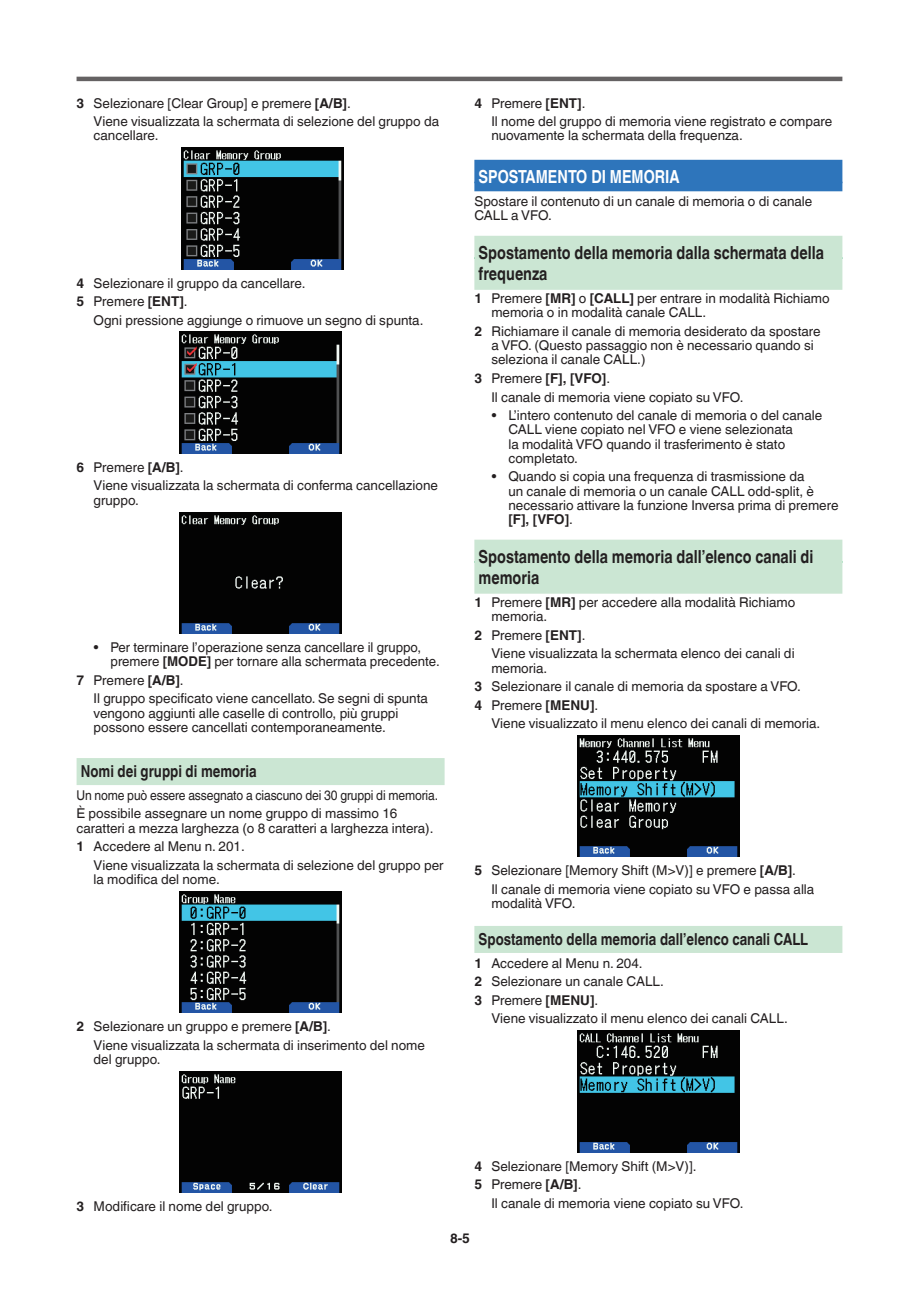
<style>
.page{position:relative;width:919px;height:1289px;background:#fff}
.page>*{position:absolute;margin:0;border:0;box-sizing:border-box;transform-origin:0 0}
.t1{font:700 18px/21.6px "Helvetica World";color:#231f20;scale:.8 1}
.t2{font:700 18px "Helvetica World";color:#fff;scale:.8 1}
.t3{font:700 16.5px "Helvetica World";color:#231f20;scale:.8 1}
.t4{font:13.5px/18.5px "Helvetica World";color:#231f20}
.t5{font:13.5px/18.5px "Helvetica World";color:#231f20;scale:.9 1}
.t6{font:700 13.5px "Helvetica World";color:#231f20}
.s1{font-weight:700}
</style>
<div class="page">
<hr style="left:77px;top:77px;width:765px;height:4px;background:#656263">
<div style="left:77px;top:758px;width:367px;height:27px;background:#cbe6d3"></div>
<img style="left:181px;top:147px;width:162px;height:122px">
<img style="left:179px;top:332px;width:162px;height:121px">
<img style="left:179px;top:512px;width:162px;height:121px">
<img style="left:179px;top:891px;width:162px;height:121px">
<img style="left:179px;top:1071px;width:162px;height:121px">
<div style="left:474px;top:160px;width:368px;height:31px;background:#2e75bb"></div>
<div style="left:474px;top:236px;width:368px;height:54px;background:#cbe6d3"></div>
<div style="left:474px;top:539px;width:368px;height:54px;background:#cbe6d3"></div>
<div style="left:474px;top:925px;width:368px;height:27px;background:#cbe6d3"></div>
<img style="left:577px;top:735px;width:162px;height:122px">
<img style="left:577px;top:1030px;width:162px;height:122px">
<p class="t4" style="left:94px;top:94px;width:347px;text-indent:-17px"><span class="s1">3</span> Selezionare [Clear Group] e premere <span class="s1">[A/B]</span>.<br>Viene visualizzata la schermata di selezione del gruppo da</p>
<p class="t4" style="left:94px;top:126px;width:66px">cancellare.</p>
<p class="t4" style="left:77px;top:274px;width:230px"><span class="s1">4</span> Selezionare il gruppo da cancellare.<br><span class="s1">5</span> Premere <span class="s1">[ENT]</span>.</p>
<p class="t4" style="left:94px;top:311px;width:331px">Ogni pressione aggiunge o rimuove un segno di spunta.</p>
<p class="t4" style="left:94px;top:458px;width:346px;text-indent:-17px"><span class="s1">6</span> Premere <span class="s1">[A/B]</span>.<br>Viene visualizzata la schermata di conferma cancellazione</p>
<p class="t4" style="left:94px;top:491px;width:47px">gruppo.</p>
<p class="t4" style="left:111px;top:640px;width:330px;line-height:14.2px;text-indent:-17px">• Per terminare l’operazione senza cancellare il gruppo, premere <span class="s1">[MODE]</span> per tornare alla schermata precedente.</p>
<p class="t4" style="left:94px;top:671px;width:336px;text-indent:-17px"><span class="s1">7</span> Premere <span class="s1">[A/B]</span>.<br>Il gruppo specificato viene cancellato. Se segni di spunta</p>
<p class="t4" style="left:94px;top:705px;width:306px;line-height:14.2px">vengono aggiunti alle caselle di controllo, più gruppi possono essere cancellati contemporaneamente.</p>
<p class="t3" style="left:81px;top:761px;width:221px">Nomi dei gruppi di memoria</p>
<p class="t5" style="left:77px;top:786px;width:403px">Un nome può essere assegnato a ciascuno dei 30 gruppi di memoria.<br>È possibile assegnare un nome gruppo di massimo 16</p>
<p class="t4" style="left:77px;top:818px;width:358px">caratteri a mezza larghezza (o 8 caratteri a larghezza intera).<br><span class="s1">1</span> Accedere al Menu n. 201.</p>
<p class="t4" style="left:94px;top:858px;width:351px;line-height:14.2px">Viene visualizzata la schermata di selezione del gruppo per la modifica del nome.</p>
<p class="t4" style="left:94px;top:1017px;width:333px;text-indent:-17px"><span class="s1">2</span> Selezionare un gruppo e premere <span class="s1">[A/B]</span>.<br>Viene visualizzata la schermata di inserimento del nome</p>
<p class="t4" style="left:94px;top:1050px;width:68px">del gruppo.</p>
<p class="t4" style="left:491px;top:94px;width:342px;text-indent:-17px"><span class="s1">4</span> Premere <span class="s1">[ENT]</span>.<br>Il nome del gruppo di memoria viene registrato e compare</p>
<p class="t4" style="left:491px;top:126px;width:253px">nuovamente la schermata della frequenza.</p>
<h1 class="t2" style="left:478px;top:166px;width:253px">SPOSTAMENTO DI MEMORIA</h1>
<p class="t4" style="left:474px;top:194px;width:339px;line-height:14.2px">Spostare il contenuto di un canale di memoria o di canale<br>CALL a VFO.</p>
<h1 class="t1" style="left:478px;top:242px;width:433px">Spostamento della memoria dalla schermata della frequenza</h1>
<p class="t4" style="left:491px;top:291px;width:339px;line-height:14.2px;text-indent:-17px"><span class="s1">1</span> Premere <span class="s1">[MR]</span> o <span class="s1">[CALL]</span> per entrare in modalità Richiamo memoria o in modalità canale CALL.</p>
<p class="t4" style="left:491px;top:324px;width:331px;line-height:14.2px;text-indent:-17px"><span class="s1">2</span> Richiamare il canale di memoria desiderato da spostare a VFO. (Questo passaggio non è necessario quando si seleziona il canale CALL.)</p>
<p class="t4" style="left:491px;top:369px;width:253px;text-indent:-17px"><span class="s1">3</span> Premere <span class="s1">[F], [VFO]</span>.<br>Il canale di memoria viene copiato su VFO.</p>
<p class="t4" style="left:508px;top:408px;width:315px;line-height:14.2px;text-indent:-17px">• L’intero contenuto del canale di memoria o del canale CALL viene copiato nel VFO e viene selezionata<br>la modalità VFO quando il trasferimento è stato completato.</p>
<p class="t4" style="left:508px;top:469px;width:331px;line-height:14.2px;text-indent:-17px">• Quando si copia una frequenza di trasmissione da<br>un canale di memoria o un canale CALL odd-split, è necessario attivare la funzione Inversa prima di premere <span class="s1">[F], [VFO]</span>.</p>
<h1 class="t1" style="left:478px;top:545px;width:420px">Spostamento della memoria dall’elenco canali di memoria</h1>
<p class="t4" style="left:491px;top:595px;width:305px;line-height:14.2px;text-indent:-17px"><span class="s1">1</span> Premere <span class="s1">[MR]</span> per accedere alla modalità Richiamo memoria.</p>
<p class="t4" style="left:491px;top:626px;width:305px;text-indent:-17px"><span class="s1">2</span> Premere <span class="s1">[ENT]</span>.<br>Viene visualizzata la schermata elenco dei canali di</p>
<p class="t4" style="left:474px;top:658px;width:328px;text-indent:17px">memoria.<br><span class="s1">3</span> Selezionare il canale di memoria da spostare a VFO.<br><span class="s1">4</span> Premere <span class="s1">[MENU]</span>.</p>
<p class="t4" style="left:491px;top:714px;width:330px">Viene visualizzato il menu elenco dei canali di memoria.</p>
<p class="t4" style="left:491px;top:861px;width:324px;text-indent:-17px"><span class="s1">5</span> Selezionare [Memory Shift (M&gt;V)] e premere <span class="s1">[A/B]</span>.<br>Il canale di memoria viene copiato su VFO e passa alla</p>
<p class="t4" style="left:491px;top:894px;width:86px">modalità VFO.</p>
<p class="t3" style="left:478px;top:929px;width:413px">Spostamento della memoria dall’elenco canali CALL</p>
<p class="t4" style="left:474px;top:953px;width:191px"><span class="s1">1</span> Accedere al Menu n. 204.<br><span class="s1">2</span> Selezionare un canale CALL.<br><span class="s1">3</span> Premere <span class="s1">[MENU]</span>.</p>
<p class="t4" style="left:491px;top:1009px;width:298px">Viene visualizzato il menu elenco dei canali CALL.</p>
<p class="t4" style="left:77px;top:1197px;width:197px"><span class="s1">3</span> Modificare il nome del gruppo.</p>
<p class="t4" style="left:474px;top:1156px;width:223px"><span class="s1">4</span> Selezionare [Memory Shift (M&gt;V)].<br><span class="s1">5</span> Premere <span class="s1">[A/B]</span>.</p>
<p class="t4" style="left:491px;top:1193px;width:253px">Il canale di memoria viene copiato su VFO.</p>
<p class="t6" style="left:450px;top:1230px;width:22px">8-5</p>
</div>
